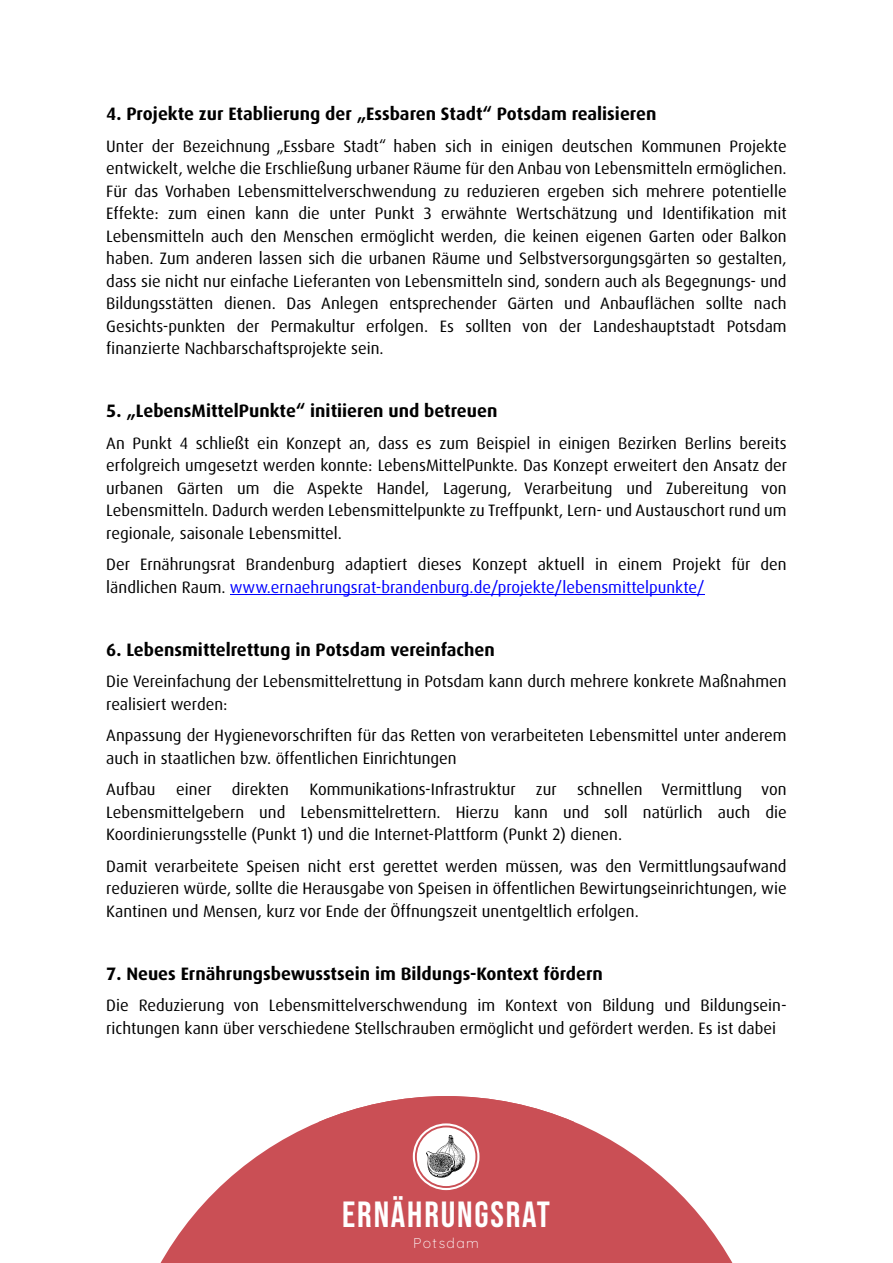
<style>
.page{position:relative;width:893px;height:1263px;background:#fff}
.page>*{position:absolute;margin:0;border:0;box-sizing:border-box;transform-origin:0 0}
.t1{font:36.3px "Bebas Neue";letter-spacing:.05em;color:#fff}
.t2{font:700 18px "Dax Pro";color:#000}
.t3{font:16.5px/22.5px "Dax Pro";color:#000;text-align:justify}
.t4{font:300 14.1px "Quicksand";letter-spacing:.095em;color:#fff}
.s1{color:#00f}
</style>
<div class="page">
<hr style="left:230px;top:594px;width:475px;height:1px;background:#00f">
<svg style="left:160px;top:1121px;width:573px;height:142px;fill:#ca4f55"></svg>
<svg style="left:319px;top:1096px;width:255px;height:167px;background:#cd6267"></svg>
<p class="t2" style="left:106px;top:106px;width:552px">4. Projekte zur Etablierung der „Essbaren Stadt“ Potsdam realisieren</p>
<p class="t3" style="left:106px;top:135px;width:682px">Unter der Bezeichnung „Essbare Stadt“ haben sich in einigen deutschen Kommunen Projekte entwickelt, welche die Erschließung urbaner Räume für den Anbau von Lebensmitteln ermöglichen.<br>Für das Vorhaben Lebensmittelverschwendung zu reduzieren ergeben sich mehrere potentielle Effekte: zum einen kann die unter Punkt 3 erwähnte Wertschätzung und Identifikation mit Lebensmitteln auch den Menschen ermöglicht werden, die keinen eigenen Garten oder Balkon haben. Zum anderen lassen sich die urbanen Räume und Selbstversorgungsgärten so gestalten, dass sie nicht nur einfache Lieferanten von Lebensmitteln sind, sondern auch als Begegnungs- und Bildungsstätten dienen. Das Anlegen entsprechender Gärten und Anbauflächen sollte nach Gesichts-punkten der Permakultur erfolgen. Es sollten von der Landeshauptstadt Potsdam finanzierte Nachbarschaftsprojekte sein.</p>
<p class="t2" style="left:106px;top:403px;width:393px">5. „LebensMittelPunkte“ initiieren und betreuen</p>
<p class="t3" style="left:106px;top:432px;width:682px">An Punkt 4 schließt ein Konzept an, dass es zum Beispiel in einigen Bezirken Berlins bereits erfolgreich umgesetzt werden konnte: LebensMittelPunkte. Das Konzept erweitert den Ansatz der urbanen Gärten um die Aspekte Handel, Lagerung, Verarbeitung und Zubereitung von Lebensmitteln. Dadurch werden Lebensmittelpunkte zu Treffpunkt, Lern- und Austauschort rund um regionale, saisonale Lebensmittel.</p>
<p class="t3" style="left:106px;top:553px;width:682px">Der Ernährungsrat Brandenburg adaptiert dieses Konzept aktuell in einem Projekt für den ländlichen Raum. <span class="s1">www.ernaehrungsrat-brandenburg.de/projekte/lebensmittelpunkte/</span></p>
<p class="t2" style="left:106px;top:642px;width:390px">6. Lebensmittelrettung in Potsdam vereinfachen</p>
<p class="t3" style="left:106px;top:670px;width:682px">Die Vereinfachung der Lebensmittelrettung in Potsdam kann durch mehrere konkrete Maßnahmen realisiert werden:</p>
<p class="t3" style="left:106px;top:724px;width:682px">Anpassung der Hygienevorschriften für das Retten von verarbeiteten Lebensmittel unter anderem auch in staatlichen bzw. öffentlichen Einrichtungen</p>
<p class="t3" style="left:106px;top:778px;width:682px">Aufbau einer direkten Kommunikations-Infrastruktur zur schnellen Vermittlung von Lebensmittelgebern und Lebensmittelrettern. Hierzu kann und soll natürlich auch die Koordinierungsstelle (Punkt 1) und die Internet-Plattform (Punkt 2) dienen.</p>
<p class="t3" style="left:106px;top:855px;width:682px">Damit verarbeitete Speisen nicht erst gerettet werden müssen, was den Vermittlungsaufwand reduzieren würde, sollte die Herausgabe von Speisen in öffentlichen Bewirtungseinrichtungen, wie Kantinen und Mensen, kurz vor Ende der Öffnungszeit unentgeltlich erfolgen.</p>
<p class="t2" style="left:106px;top:966px;width:498px">7. Neues Ernährungsbewusstsein im Bildungs-Kontext fördern</p>
<p class="t3" style="left:106px;top:994px;width:682px">Die Reduzierung von Lebensmittelverschwendung im Kontext von Bildung und Bildungsein&shy;richtungen kann über verschiedene Stellschrauben ermöglicht und gefördert werden. Es ist dabei</p>
<h1 class="t1" style="left:342px;top:1194px;width:209px">ERNÄHRUNGSRAT</h1>
<p class="t4" style="left:413px;top:1234px;width:67px">Potsdam</p>
</div>
